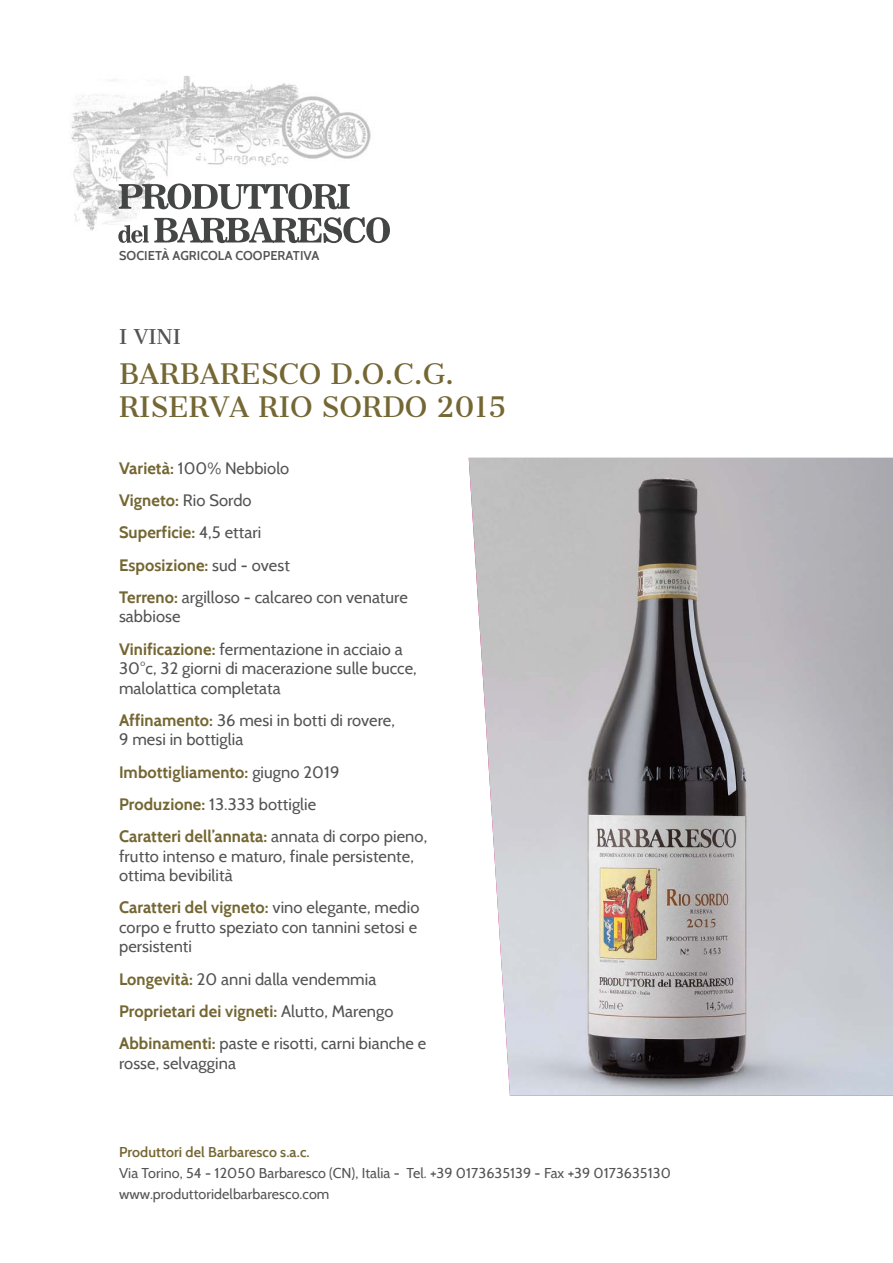
<style>
.page{position:relative;width:893px;height:1263px;background:#fff}
.page>*{position:absolute;margin:0;border:0;box-sizing:border-box;transform-origin:0 0}
.t1{font:27px/32.4px "Cantata One";color:#746733}
.t2{font:19.5px "Cantata One";color:#535353}
.t3{font:16.5px/32.2px "Cabin";letter-spacing:.005em;color:#535353}
.t4{font:700 16.5px/32.2px "Cabin";letter-spacing:.005em;color:#746733}
.t5{font:14.25px/21px "Cabin";letter-spacing:.005em;color:#535353}
.t6{font:600 14.25px "Cabin";letter-spacing:.005em;color:#746733}
.t7{font:600 12.75px "Cabin";letter-spacing:.005em;color:#535353}
.s1{font-weight:700;color:#746733}
.s2{font-weight:400;color:#535353}
</style>
<div class="page">
<img style="left:71px;top:75px;width:308px;height:169px">
<svg style="left:118px;top:184px;width:272px;height:59px"></svg>
<img style="left:469px;top:458px;width:424px;height:637px">
<p class="t7" style="left:119px;top:248px;width:127px">SOCietà agrico la coo</p>
<p class="t7" style="left:263px;top:248px;width:58px">perativa</p>
<p class="t2" style="left:119px;top:325px;width:63px">I VINI</p>
<h1 class="t1" style="left:119px;top:358px;width:389px">BARBARESCO D.O.C.G.<br>RISERVA RIO SORDO 2015</h1>
<p class="t3" style="left:119px;top:452px;width:290px"><span class="s1">Varietà:</span> 100% Nebbiolo<br><span class="s1">Vigneto:</span> Rio Sordo<br><span class="s1">Superficie:</span> 4,5 ettari<br><span class="s1">Esposizione:</span> sud - ovest<br><span class="s1">Terreno:</span> argilloso - calcareo con venature</p>
<p class="t3" style="left:119px;top:600px;width:285px">sabbiose<br><span class="s1">Vinificazione:</span> fermentazione in acciaio a</p>
<p class="t3" style="left:119px;top:658px;width:299px;line-height:19.5px">30°c, 32 giorni di macerazione sulle bucce, malolattica completata</p>
<p class="t3" style="left:119px;top:710px;width:277px;line-height:19.5px"><span class="s1">Affinamento:</span> 36 mesi in botti di rovere,<br>9 mesi in bottiglia</p>
<p class="t4" style="left:119px;top:756px;width:310px">Imbottigliamento: <span class="s2">giugno 2019<br></span>Produzione: <span class="s2">13.333 bottiglie<br></span>Caratteri dell’annata: <span class="s2">annata di corpo pieno,</span></p>
<p class="t3" style="left:119px;top:846px;width:296px;line-height:19.5px">frutto intenso e maturo, finale persistente, ottima bevibilità</p>
<p class="t3" style="left:119px;top:898px;width:302px;line-height:19.5px"><span class="s1">Caratteri del vigneto:</span> vino elegante, medio corpo e frutto speziato con tannini setosi e persistenti</p>
<p class="t3" style="left:119px;top:963px;width:309px"><span class="s1">Longevità:</span> 20 anni dalla vendemmia<br><span class="s1">Proprietari dei vigneti:</span> Alutto, Marengo<br><span class="s1">Abbinamenti:</span> paste e risotti, carni bianche e</p>
<p class="t3" style="left:119px;top:1047px;width:118px">rosse, selvaggina</p>
<p class="t6" style="left:119px;top:1143px;width:192px">Produttori del Barbaresco s.a.c.</p>
<p class="t5" style="left:119px;top:1162px;width:553px">Via Torino, 54 - 12050 Barbaresco (CN), Italia - Tel. +39 0173635139 - Fax +39 0173635130 www.produttoridelbarbaresco.com</p>
</div>
